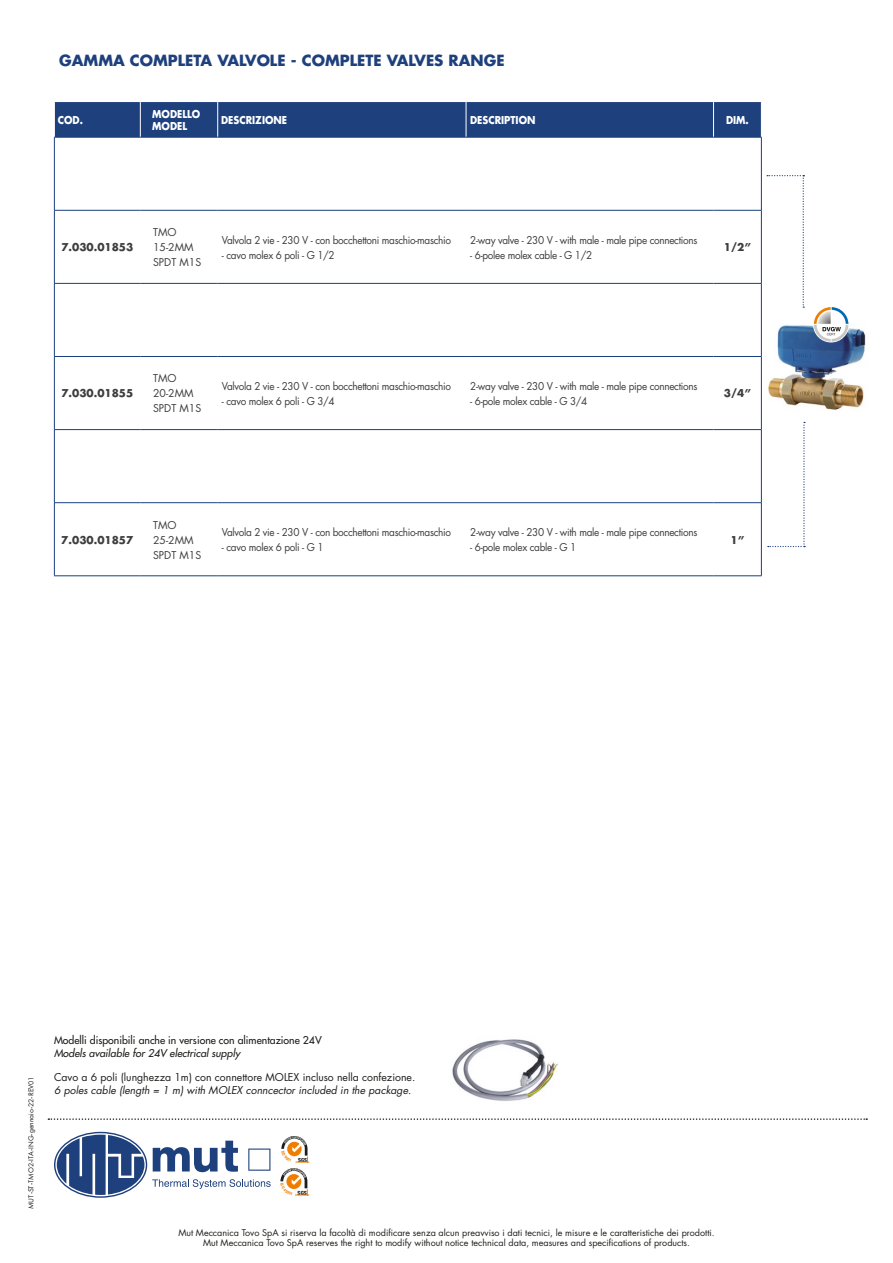
<style>
.page{position:relative;width:893px;height:1263px;background:#fff}
.page>*{position:absolute;margin:0;border:0;box-sizing:border-box;transform-origin:0 0}
.t1{font:700 15px "Futura Std";color:#1e407c}
.t2{font:700 10.65px/12.8px "Futura Std";color:#fff;scale:.9 1}
.t3{font:10.5px "Futura Std";letter-spacing:-.03em;color:#3d3d3c;scale:.95 1}
.t4{font:10.5px/13.5px "Futura Std";color:#1d1d1b}
.t5{font:500 10.5px "Futura Std";color:#1d1d1b}
.t6{font:10.5px/15px "Futura Std";color:#3d3d3c}
.t7{font:700 10.5px "Futura Std";color:#3d3d3c}
.t8{font:italic 500 10.5px "Futura Std";color:#1d1d1b}
.t9{font:9px/10.8px "Futura Std";color:#1d1d1b;text-align:center}
.t10{font:7.5px "Futura PT";color:#1d1d1b}
.t11{font:800 condensed 5.7px "Helvetica Neue LT Std";color:#1d1d1b}
.t12{font:800 condensed 5.55px "Helvetica Neue LT Std";color:#1d1d1b}
.s1{font-style:italic}
</style>
<div class="page">
<div style="left:55px;top:102px;width:706px;height:35px;background:#1e407c"></div>
<svg style="left:54px;top:211px;width:707px;height:366px"></svg>
<hr style="left:140px;top:102px;width:1px;height:35px;background:#fff">
<hr style="left:217px;top:102px;width:1px;height:35px;background:#fff">
<hr style="left:466px;top:102px;width:1px;height:35px;background:#fff">
<hr style="left:713px;top:102px;width:1px;height:35px;background:#fff">
<hr style="left:761px;top:137px;width:1px;height:73px;background:#18407d">
<hr style="left:761px;top:210px;width:1px;height:73px;background:#18407d">
<hr style="left:761px;top:284px;width:1px;height:72px;background:#18407d">
<hr style="left:761px;top:357px;width:1px;height:72px;background:#18407d">
<hr style="left:761px;top:430px;width:1px;height:72px;background:#18407d">
<hr style="left:761px;top:503px;width:1px;height:73px;background:#18407d">
<hr style="left:54px;top:137px;width:1px;height:73px;background:#18407d">
<hr style="left:54px;top:137px;width:86px;height:1px;background:#18407d">
<hr style="left:54px;top:575px;width:86px;height:1px;background:#18407d">
<hr style="left:140px;top:137px;width:78px;height:1px;background:#18407d">
<hr style="left:140px;top:575px;width:78px;height:1px;background:#18407d">
<hr style="left:218px;top:137px;width:248px;height:1px;background:#18407d">
<hr style="left:466px;top:137px;width:247px;height:1px;background:#18407d">
<hr style="left:218px;top:575px;width:248px;height:1px;background:#18407d">
<hr style="left:466px;top:575px;width:247px;height:1px;background:#18407d">
<hr style="left:713px;top:137px;width:49px;height:1px;background:#18407d">
<hr style="left:713px;top:575px;width:49px;height:1px;background:#18407d">
<hr style="left:54px;top:210px;width:1px;height:73px;background:#18407d">
<hr style="left:54px;top:210px;width:86px;height:1px;background:#18407d">
<hr style="left:140px;top:210px;width:78px;height:1px;background:#18407d">
<hr style="left:218px;top:210px;width:248px;height:1px;background:#18407d">
<hr style="left:466px;top:210px;width:247px;height:1px;background:#18407d">
<hr style="left:713px;top:210px;width:49px;height:1px;background:#18407d">
<hr style="left:54px;top:284px;width:1px;height:72px;background:#18407d">
<hr style="left:54px;top:283px;width:86px;height:1px;background:#18407d">
<hr style="left:140px;top:283px;width:78px;height:1px;background:#18407d">
<hr style="left:218px;top:283px;width:248px;height:1px;background:#18407d">
<hr style="left:466px;top:283px;width:247px;height:1px;background:#18407d">
<hr style="left:713px;top:283px;width:49px;height:1px;background:#18407d">
<hr style="left:54px;top:357px;width:1px;height:72px;background:#18407d">
<hr style="left:54px;top:356px;width:86px;height:1px;background:#18407d">
<hr style="left:140px;top:356px;width:78px;height:1px;background:#18407d">
<hr style="left:218px;top:356px;width:248px;height:1px;background:#18407d">
<hr style="left:466px;top:356px;width:247px;height:1px;background:#18407d">
<hr style="left:713px;top:356px;width:49px;height:1px;background:#18407d">
<hr style="left:54px;top:430px;width:1px;height:72px;background:#18407d">
<hr style="left:54px;top:429px;width:86px;height:1px;background:#18407d">
<hr style="left:140px;top:429px;width:78px;height:1px;background:#18407d">
<hr style="left:218px;top:429px;width:248px;height:1px;background:#18407d">
<hr style="left:466px;top:429px;width:247px;height:1px;background:#18407d">
<hr style="left:713px;top:429px;width:49px;height:1px;background:#18407d">
<hr style="left:54px;top:503px;width:1px;height:73px;background:#18407d">
<hr style="left:54px;top:502px;width:86px;height:1px;background:#18407d">
<hr style="left:140px;top:502px;width:78px;height:1px;background:#18407d">
<hr style="left:218px;top:502px;width:248px;height:1px;background:#18407d">
<hr style="left:466px;top:502px;width:247px;height:1px;background:#18407d">
<hr style="left:713px;top:502px;width:49px;height:1px;background:#18407d">
<img style="left:452px;top:1039px;width:106px;height:62px">
<svg style="left:48px;top:1118px;width:819px;height:2px"></svg>
<svg style="left:54px;top:1132px;width:217px;height:66px"></svg>
<img style="left:768px;top:325px;width:98px;height:85px">
<svg style="left:814px;top:307px;width:34px;height:35px"></svg>
<svg style="left:767px;top:175px;width:37px;height:133px"></svg>
<svg style="left:768px;top:422px;width:37px;height:125px"></svg>
<svg style="left:280px;top:1136px;width:29px;height:60px"></svg>
<h1 class="t1" style="left:59px;top:51px;width:447px">GAMMA COMPLETA VALVOLE - COMPLETE VALVES RANGE</h1>
<p class="t2" style="left:58px;top:113px;width:29px">COD.</p>
<p class="t2" style="left:152px;top:107px;width:55px">MODELLO<br>MODEL</p>
<p class="t2" style="left:221px;top:113px;width:75px">DESCRIZIONE</p>
<p class="t2" style="left:470px;top:113px;width:74px">DESCRIPTION</p>
<p class="t2" style="left:726px;top:113px;width:27px">DIM.</p>
<p class="t7" style="left:61px;top:240px;width:74px">7.030.01853</p>
<p class="t6" style="left:153px;top:225px;width:50px">TMO<br>15-2MM<br>SPDT M1S</p>
<p class="t3" style="left:222px;top:233px;width:243px">Valvola 2 vie - 230 V - con bocchettoni maschio-maschio</p>
<p class="t3" style="left:222px;top:248px;width:120px">- cavo molex 6 poli - G 1/2</p>
<p class="t3" style="left:470px;top:233px;width:240px">2-way valve - 230 V - with male - male pipe connections</p>
<p class="t3" style="left:470px;top:248px;width:130px">- 6-polee molex cable - G 1/2</p>
<p class="t7" style="left:724px;top:240px;width:29px">1/2”</p>
<p class="t7" style="left:61px;top:386px;width:74px">7.030.01855</p>
<p class="t6" style="left:153px;top:371px;width:50px">TMO<br>20-2MM<br>SPDT M1S</p>
<p class="t3" style="left:222px;top:379px;width:243px">Valvola 2 vie - 230 V - con bocchettoni maschio-maschio</p>
<p class="t3" style="left:222px;top:394px;width:120px">- cavo molex 6 poli - G 3/4</p>
<p class="t3" style="left:470px;top:379px;width:240px">2-way valve - 230 V - with male - male pipe connections</p>
<p class="t3" style="left:470px;top:394px;width:125px">- 6-pole molex cable - G 3/4</p>
<p class="t7" style="left:724px;top:386px;width:29px">3/4”</p>
<p class="t7" style="left:61px;top:533px;width:74px">7.030.01857</p>
<p class="t6" style="left:153px;top:517px;width:50px">TMO<br>25-2MM<br>SPDT M1S</p>
<p class="t3" style="left:222px;top:525px;width:243px">Valvola 2 vie - 230 V - con bocchettoni maschio-maschio</p>
<p class="t3" style="left:222px;top:540px;width:108px">- cavo molex 6 poli - G 1</p>
<p class="t3" style="left:470px;top:525px;width:240px">2-way valve - 230 V - with male - male pipe connections</p>
<p class="t3" style="left:470px;top:540px;width:113px">- 6-pole molex cable - G 1</p>
<p class="t7" style="left:731px;top:533px;width:15px">1”</p>
<p class="t10" style="left:27px;top:1209px;width:134px;rotate:-90deg">MUT-ST-TMO2-ITA-ING-gennaio-22-REV01</p>
<p class="t5" style="left:54px;top:1033px;width:269px">Modelli disponibili anche in versione con alimentazione 24V</p>
<p class="t8" style="left:54px;top:1046px;width:188px">Models available for 24V electrical supply</p>
<p class="t4" style="left:54px;top:1070px;width:363px">Cavo a 6 poli (lunghezza 1m) con connettore MOLEX incluso nella confezione.<br><span class="s1">6 poles cable (length = 1 m) with MOLEX conncector included in the package</span>.</p>
<p class="t12" style="left:298px;top:1156px;width:11px">SGS</p>
<p class="t11" style="left:298px;top:1189px;width:11px">SGS</p>
<p class="t9" style="left:178px;top:1227px;width:538px">Mut Meccanica Tovo SpA si riserva la facoltà di modificare senza alcun preavviso i dati tecnici, le misure e le caratteristiche dei prodotti.<br>Mut Meccanica Tovo SpA reserves the right to modify without notice technical data, measures and specifications of products.</p>
</div>
